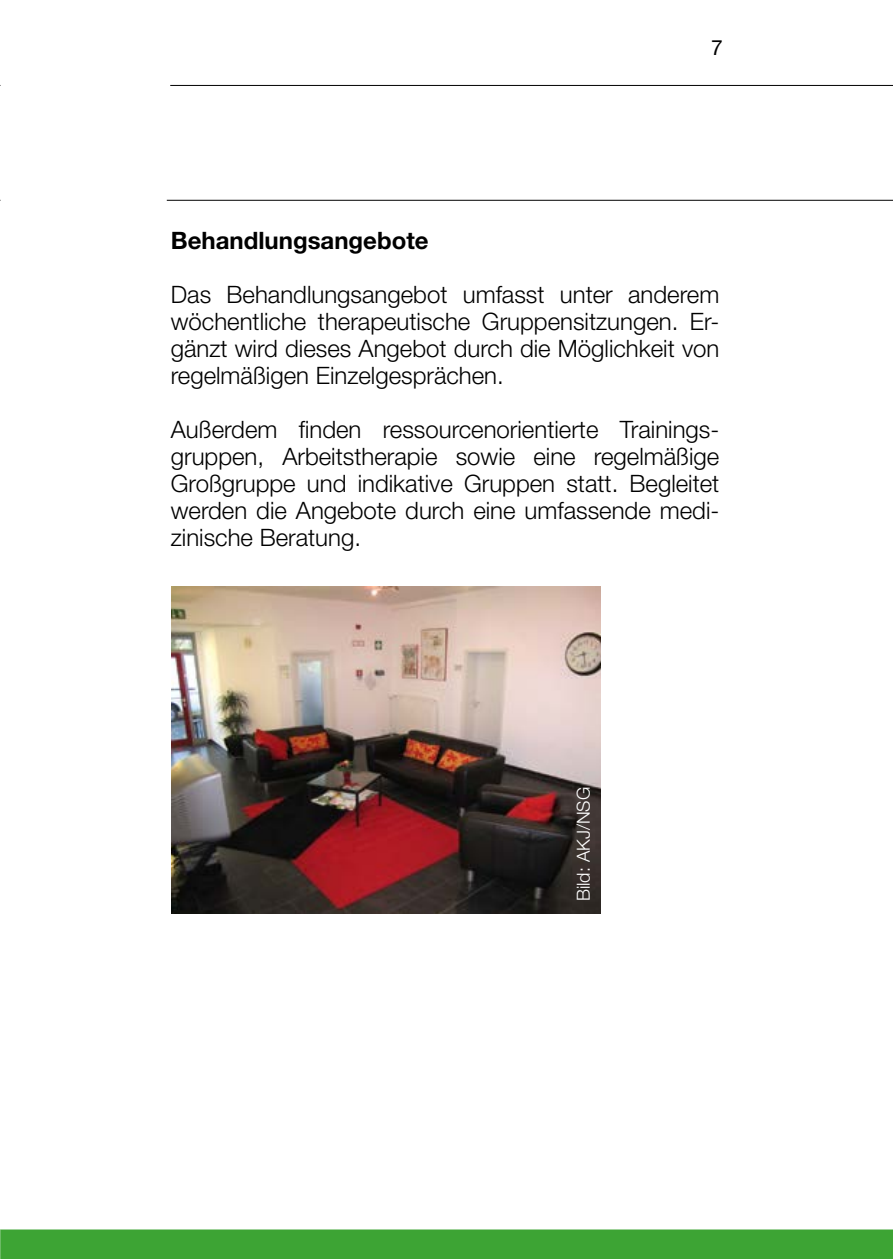
<style>
.page{position:relative;width:893px;height:1259px;background:#fff}
.page>*{position:absolute;margin:0;border:0;box-sizing:border-box;transform-origin:0 0}
.t1{font:300 24px/27px "Helvetica Neue";color:#000;text-align:justify}
.t2{font:700 24px "Helvetica Neue";color:#000}
.t3{font:21px "Helvetica Neue";color:#000}
.t4{font:300 18px "Helvetica Neue";color:#fff}
</style>
<div class="page">
<hr style="left:170px;top:85px;width:723px;height:1px;background:#000">
<div style="left:0;top:1229px;width:893px;height:30px;background:#3da434"></div>
<hr style="left:167px;top:200px;width:726px;height:1px;background:#000">
<img style="left:172px;top:587px;width:428px;height:327px">
<p class="t3" style="left:711px;top:35px;width:13px">7</p>
<p class="t2" style="left:171px;top:226px;width:259px">Behandlungsangebote</p>
<p class="t1" style="left:171px;top:281px;width:550px">Das Behandlungsangebot umfasst unter anderem wöchentliche therapeutische Gruppensitzungen. Er&shy;gänzt wird dieses Angebot durch die Möglichkeit von regelmäßigen Einzelgesprächen.</p>
<p class="t1" style="left:171px;top:416px;width:550px">Außerdem finden ressourcenorientierte Trainings&shy;gruppen, Arbeitstherapie sowie eine regelmäßige Großgruppe und indikative Gruppen statt. Begleitet werden die Angebote durch eine umfassende medi&shy;zinische Beratung.</p>
<p class="t4" style="left:572px;top:901px;width:116px;rotate:-90deg">Bild: AKJ/NSG</p>
</div>
